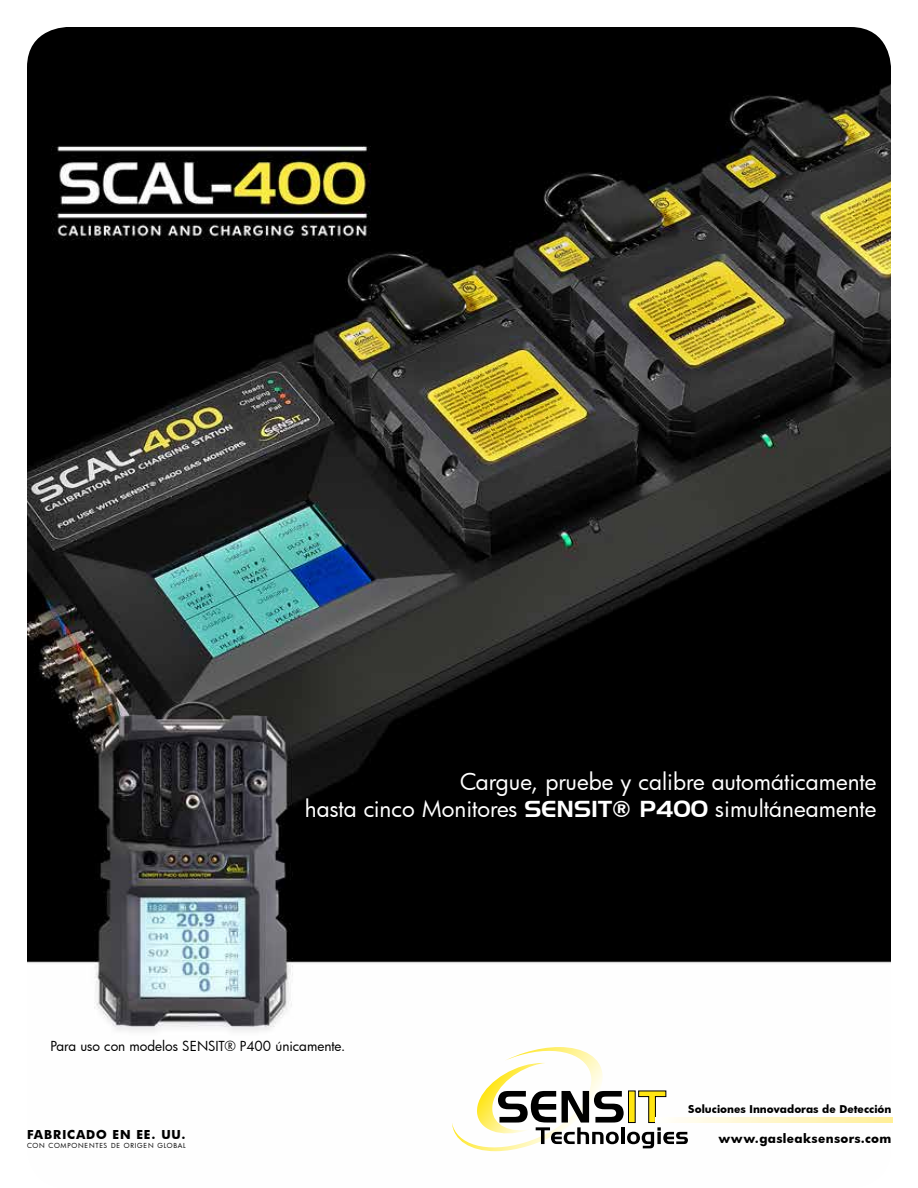
<style>
.page{position:relative;width:918px;height:1188px;background:#fff}
.page>*{position:absolute;margin:0;border:0;box-sizing:border-box;transform-origin:0 0}
.t1{font:22.5px/27px "Futura";color:#fff;text-align:right}
.t2{font:13.5px "Futura";color:#000}
.t3{font:700 12px "Futura";letter-spacing:.035em;color:#000}
.t4{font:700 12px "Futura";letter-spacing:.07em;color:#000}
.t5{font:700 10.5px "Futura";color:#000}
.t6{font:6.75px "Futura";letter-spacing:.12em;color:#000}
.s1{font-family:"Handel Gothic BT"}
</style>
<div class="page">
<img style="left:27px;top:27px;width:864px;height:1096px">
<svg style="left:452px;top:1044px;width:236px;height:108px"></svg>
<svg style="left:656px;top:1118px;width:236px;height:4px"></svg>
<p class="t1" style="left:305px;top:768px;width:573px">Cargue, pruebe y calibre automáticamente<br>hasta cinco Monitores <span class="s1">SENSIT® P400</span> simultáneamente</p>
<p class="t2" style="left:51px;top:1037px;width:296px">Para uso con modelos SENSIT® P400 únicamente.</p>
<p class="t4" style="left:27px;top:1126px;width:160px">FABRICADO EN EE. UU.</p>
<p class="t6" style="left:27px;top:1140px;width:160px">CON COMPONENTES DE ORIGEN GLOBAL</p>
<p class="t5" style="left:688px;top:1101px;width:205px">Soluciones Innovadoras de Detección</p>
<p class="t3" style="left:719px;top:1130px;width:174px">www.gasleaksensors.com</p>
</div>
